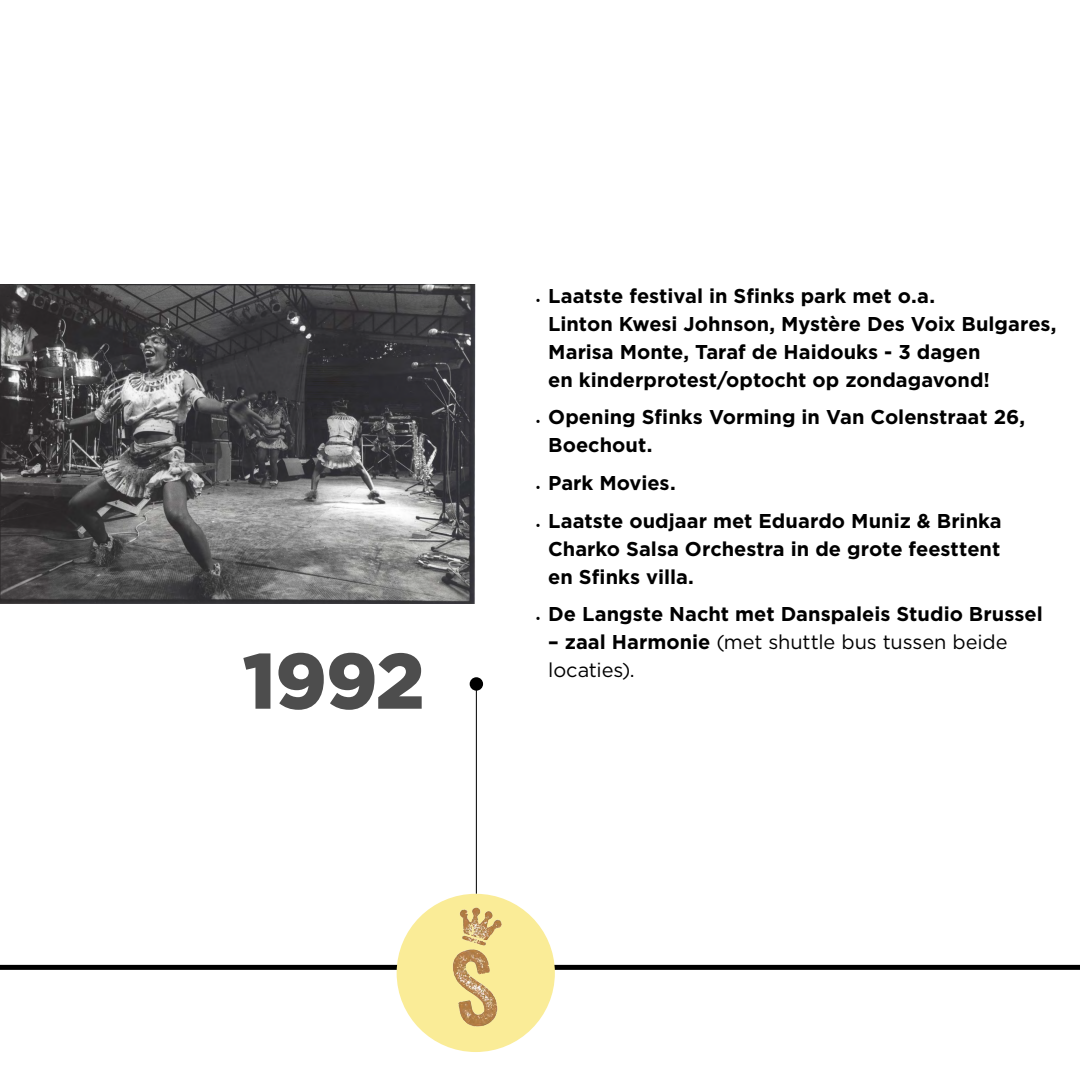
<style>
.page{position:relative;width:1080px;height:1080px;background:#fff}
.page>*{position:absolute;margin:0;border:0;box-sizing:border-box;transform-origin:0 0}
.t1{font:900 78.4px "Gotham";color:#4d4d4d}
.t2{font:700 20px/28px "Gotham";color:#000}
.t3{font:20px/28px "Gotham";letter-spacing:-.005em;color:#000}
.s1{font-family:"Minion Pro";font-weight:400;font-size:12px}
.s2{font-weight:700}
</style>
<div class="page">
<div style="left:0;top:965px;width:1080px;height:5px;background:#000"></div>
<hr style="left:476px;top:688px;width:1px;height:206px;background:#000">
<div style="left:470px;top:677px;width:13px;height:14px;background:#000;border-radius:50%"></div>
<div style="left:397px;top:894px;width:158px;height:158px;background:#faec97;border-radius:50%"></div>
<img style="left:441px;top:901px;width:71px;height:126px">
<img style="left:0;top:285px;width:476px;height:319px">
<p class="t1" style="left:243px;top:627px;width:183px">1992</p>
<p class="t2" style="left:548px;top:281px;width:510px;text-indent:-12px"><span class="s1">•</span> Laatste festival in Sfinks park met o.a.<br>Linton Kwesi Johnson, Mystère Des Voix Bulgares, Marisa Monte, Taraf de Haidouks - 3 dagen<br>en kinderprotest/optocht op zondagavond!</p>
<p class="t2" style="left:548px;top:403px;width:479px;text-indent:-12px"><span class="s1">•</span> Opening Sfinks Vorming in Van Colenstraat 26,<br>Boechout.</p>
<p class="t2" style="left:536px;top:469px;width:141px"><span class="s1">•</span> Park Movies.</p>
<p class="t2" style="left:548px;top:506px;width:455px;text-align:justify;text-indent:-12px"><span class="s1">•</span> Laatste oudjaar met Eduardo Muniz &amp; Brinka Charko Salsa Orchestra in de grote feesttent en Sfinks villa.</p>
<p class="t2" style="left:536px;top:600px;width:508px"><span class="s1">•</span> De Langste Nacht met Danspaleis Studio Brussel</p>
<p class="t3" style="left:548px;top:628px;width:461px"><span class="s2">– zaal Harmonie</span> (met shuttle bus tussen beide locaties).</p>
</div>
